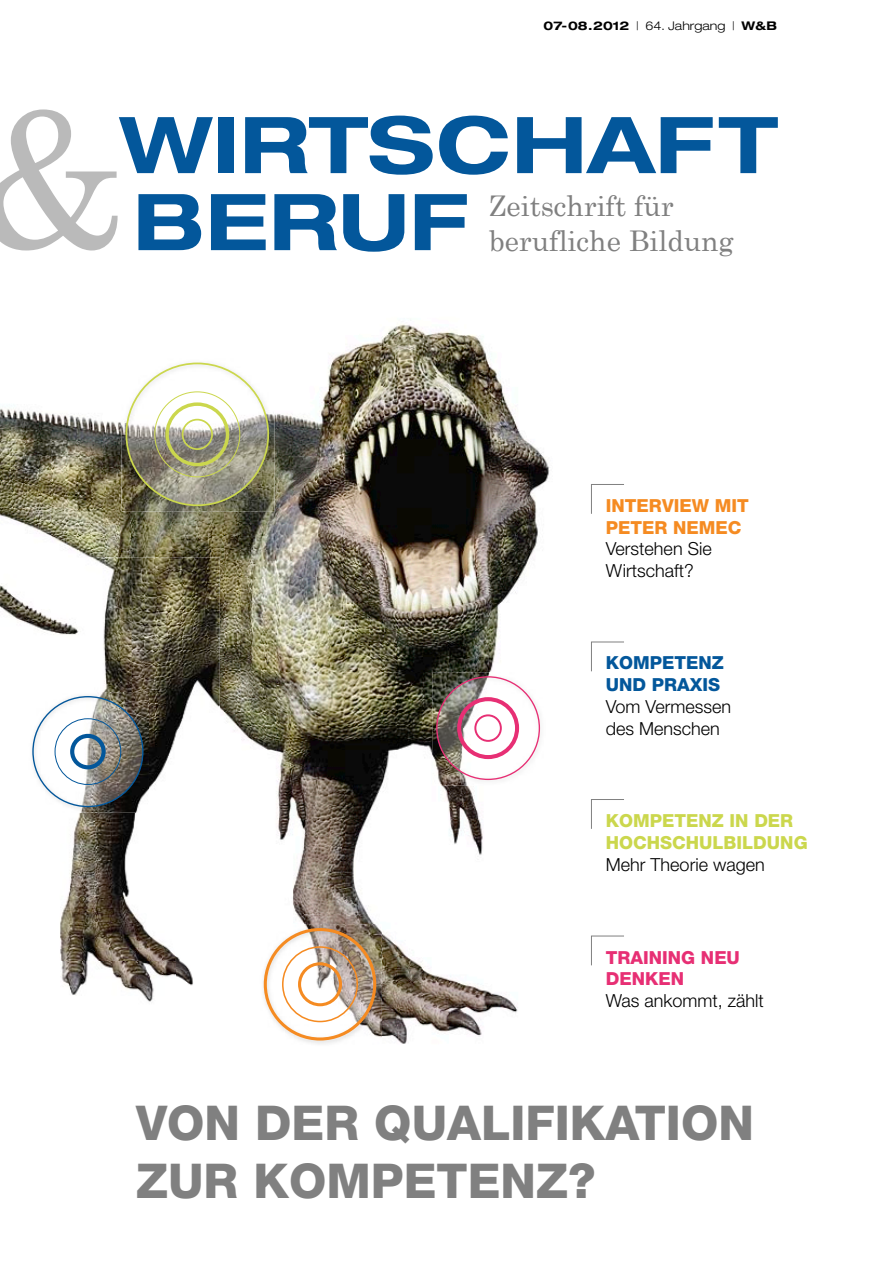
<style>
.page{position:relative;width:893px;height:1263px;background:#fff}
.page>*{position:absolute;margin:0;border:0;box-sizing:border-box;transform-origin:0 0}
.t1{font:187.05px "Century Schoolbook";color:#bababa}
.t2{font:700 expanded 78.45px/76.9px "Helvetica Neue";color:#03579b;scale:1.04 1}
.t3{font:800 48px/57.8px "Helvetica Neue";color:#808080}
.t4{font:28.5px/34.5px "Century Schoolbook";color:#808080}
.t5{font:300 18px/21.8px "Helvetica Neue";color:#000}
.t6{font:800 18px/21.8px "Helvetica Neue";color:#cbd74d}
.t7{font:800 18px/21.8px "Helvetica Neue";color:#f58b22}
.t8{font:800 18px/21.8px "Helvetica Neue";color:#03579b}
.t9{font:800 18px/21.8px "Helvetica Neue";color:#e72f74}
.t10{font:700 expanded 12px "Helvetica Neue";color:#000}
.s1{font-weight:300}
</style>
<div class="page">
<img style="left:0;top:324px;width:550px;height:720px">
<img style="left:0;top:558px;width:132px;height:151px">
<img style="left:132px;top:558px;width:88px;height:252px">
<img style="left:0;top:709px;width:44px;height:335px">
<img style="left:44px;top:810px;width:176px;height:234px">
<svg style="left:591px;top:484px;width:33px;height:30px"></svg>
<svg style="left:591px;top:641px;width:33px;height:31px"></svg>
<svg style="left:591px;top:799px;width:33px;height:30px"></svg>
<svg style="left:591px;top:935px;width:33px;height:31px"></svg>
<img style="left:432px;top:672px;width:114px;height:114px">
<img style="left:437px;top:677px;width:102px;height:102px;border-radius:51px">
<div style="left:474px;top:714px;width:28px;height:28px;border:2px solid #e72f74;border-radius:50%"></div>
<div style="left:457px;top:697px;width:62px;height:62px;border:4px solid #e72f74;border-radius:50%"></div>
<img style="left:28px;top:692px;width:121px;height:121px">
<img style="left:33px;top:697px;width:110px;height:109px;border-radius:55px">
<div style="left:70px;top:734px;width:36px;height:35px;border:4px solid #03579b;border-radius:50%"></div>
<div style="left:55px;top:718px;width:66px;height:67px;border:1px solid #03579b;border-radius:50%"></div>
<img style="left:260px;top:924px;width:122px;height:120px">
<img style="left:265px;top:929px;width:110px;height:110px;border-radius:55px">
<div style="left:264px;top:928px;width:112px;height:112px;border:3px solid #f58b22;border-radius:50%"></div>
<div style="left:298px;top:962px;width:44px;height:44px;border:3px solid #f58b22;border-radius:50%"></div>
<div style="left:282px;top:946px;width:76px;height:76px;border:2px solid #f58b22;border-radius:50%"></div>
<img style="left:122px;top:359px;width:153px;height:153px">
<img style="left:126px;top:363px;width:142px;height:142px;border-radius:71px">
<div style="left:165px;top:402px;width:64px;height:64px;border:3px solid #cbd74d;border-radius:50%"></div>
<div style="left:182px;top:419px;width:31px;height:31px;border:2px solid #cbd74d;border-radius:50%"></div>
<p class="t10" style="left:544px;top:18px;width:235px">07-08 . 2012 <span class="s1">| 64. Jahrgang |</span> W&amp;B</p>
<h1 class="t1" style="left:-26px;top:63px;width:154px">&amp;</h1>
<h2 class="t2" style="left:119px;top:104px;width:635px">WIRTSCHAFT<br>BERUF</h2>
<h3 class="t4" style="left:489px;top:188px;width:246px">Zeitschrift für berufliche Bildung</h3>
<p class="t7" style="left:606px;top:495px;width:144px">INTERVIEW MIT<br>PETER NEMEC</p>
<p class="t5" style="left:606px;top:538px;width:107px">Verstehen Sie<br>Wirtschaft?</p>
<p class="t8" style="left:606px;top:652px;width:120px">KOMPETENZ<br>UND PRAXIS</p>
<p class="t5" style="left:606px;top:695px;width:127px">Vom Vermessen des Menschen</p>
<p class="t6" style="left:606px;top:810px;width:203px">KOMPETENZ IN DER<br>HOCHSCHULBILDUNG</p>
<p class="t5" style="left:606px;top:853px;width:160px">Mehr Theorie wagen</p>
<p class="t9" style="left:606px;top:946px;width:136px">TRAINING NEU<br>DENKEN</p>
<p class="t5" style="left:606px;top:989px;width:160px">Was ankommt, zählt</p>
<h3 class="t3" style="left:136px;top:1094px;width:619px">VON DER QUALIFIKATION<br>ZUR KOMPETENZ?</h3>
</div>
